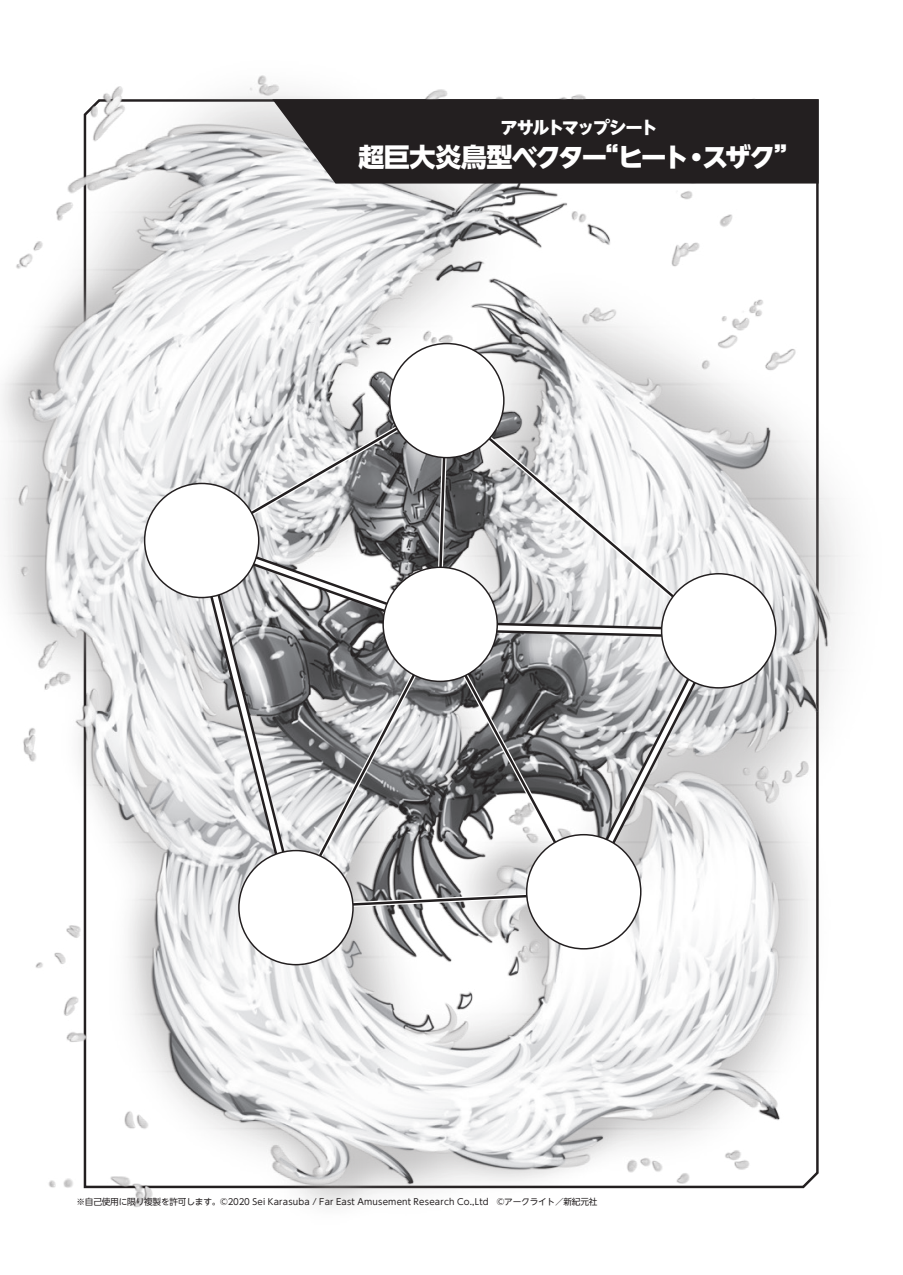
<style>
.page{position:relative;width:903px;height:1275px;background:#fff}
.page>*{position:absolute;margin:0;border:0;box-sizing:border-box;transform-origin:0 0}
.t1{font:800 26.07px "UD Shin Go NT Pro";letter-spacing:-.065em;color:#fff}
.t2{font:800 17.32px "UD Shin Go NT Pro";letter-spacing:-.115em;color:#fff}
.t3{font:8.75px "UD Shin Go NT Pro";letter-spacing:.025em;color:#231f20}
</style>
<div class="page">
<img style="left:2px;top:75px;width:847px;height:1132px">
<svg style="left:187px;top:526px;width:545px;height:393px"></svg>
<svg style="left:194px;top:534px;width:530px;height:379px"></svg>
<svg style="left:287px;top:616px;width:303px;height:298px;background:#a3a4a5"></svg>
<svg style="left:434px;top:391px;width:289px;height:249px"></svg>
<svg style="left:290px;top:621px;width:296px;height:290px"></svg>
<svg style="left:436px;top:396px;width:283px;height:241px"></svg>
<svg style="left:195px;top:405px;width:238px;height:144px"></svg>
<div style="left:145px;top:483px;width:114px;height:115px;background:#fff;border-radius:50%"></div>
<div style="left:383px;top:567px;width:114px;height:114px;background:#fff;border-radius:50%"></div>
<div style="left:390px;top:344px;width:114px;height:114px;background:#fff;border-radius:50%"></div>
<div style="left:239px;top:850px;width:114px;height:115px;background:#fff;border-radius:50%"></div>
<div style="left:662px;top:574px;width:114px;height:114px;background:#fff;border-radius:50%"></div>
<div style="left:527px;top:835px;width:114px;height:114px;background:#fff;border-radius:50%"></div>
<svg style="left:272px;top:99px;width:547px;height:85px;background:#393637"></svg>
<div style="left:356px;top:117px;width:303px;height:57px;background:#231f20"></div>
<div style="left:641px;top:154px;width:25px;height:7px;border:2px solid #231f20"></div>
<svg style="left:668px;top:143px;width:22px;height:29px"></svg>
<div style="left:691px;top:152px;width:11px;height:11px;border:2px solid #231f20;border-radius:50%"></div>
<div style="left:700px;top:141px;width:88px;height:32px;background:#231f20"></div>
<h2 class="t2" style="left:500px;top:114px;width:159px">アサルトマップシート</h2>
<h1 class="t1" style="left:358px;top:136px;width:443px">超巨大炎鳥型ベクター“ヒート・スザク”</h1>
<p class="t3" style="left:76px;top:1194px;width:523px">※自己使用に限り複製を許可します。©2020 Sei Karasuba / Far East Amusement Research Co.,Ltd　©アークライト／新紀元社</p>
</div>
